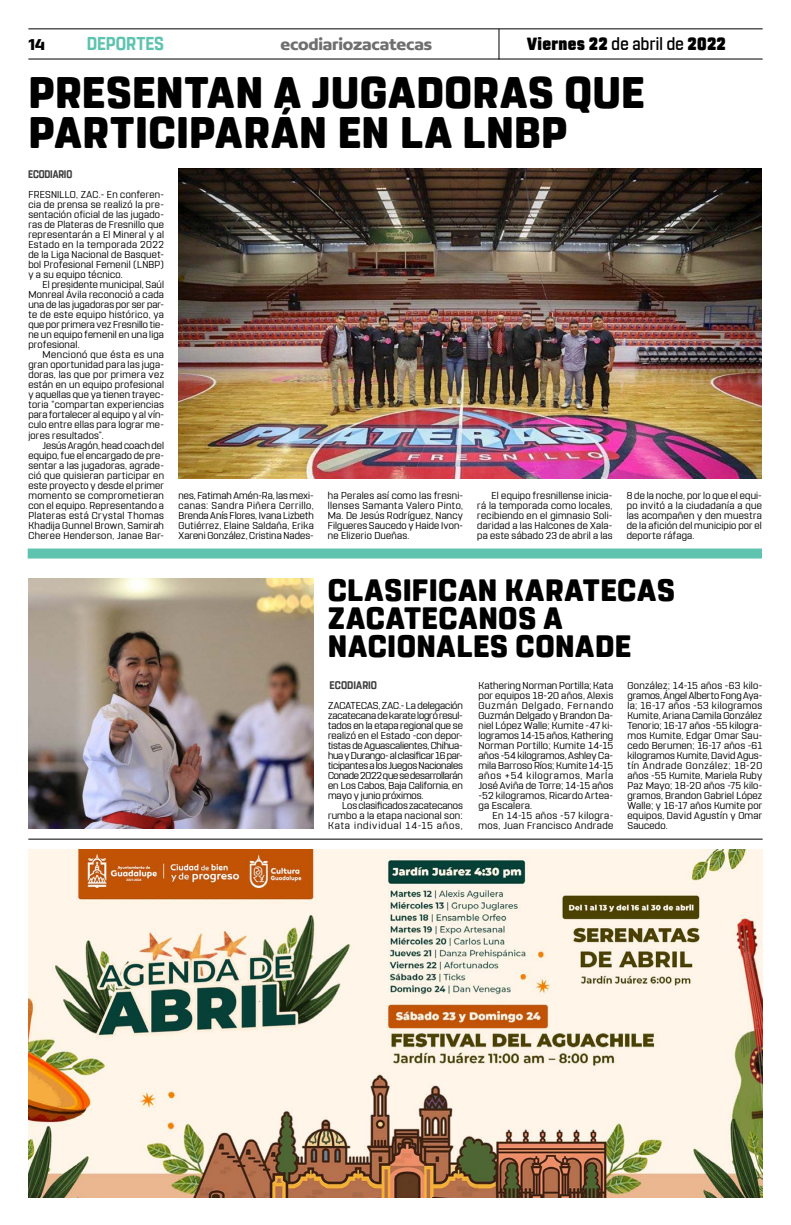
<style>
.page{position:relative;width:791px;height:1225px;background:#fff}
.page>*{position:absolute;margin:0;border:0;box-sizing:border-box;transform-origin:0 0}
.t1{font:800 44px/40px "Rohn Rounded";letter-spacing:.01em;color:#000}
.t2{font:800 30.8px/28px "Rohn Rounded";letter-spacing:.02em;color:#000}
.t3{font:700 18.6px "Rohn Rounded";color:#5ec4af;scale:.91 1}
.t4{font:900 17.6px "Rohn Rounded";letter-spacing:.015em;color:#000;scale:.91 1}
.t5{font:700 16.9px "Concord";letter-spacing:-.01em;color:#706f6f}
.t6{font:700 16.9px "Concord";color:#000}
.t7{font:700 11px "Rohn Rounded";letter-spacing:-.005em;color:#3d3d3d;scale:.87 1}
.t8{font:700 11px "Rohn Rounded";letter-spacing:-.005em;color:#3d3d3d;scale:.91 1}
.t9{font:10px/10px "Rohn Rounded";letter-spacing:.025em;color:#000;text-align:justify}
.s1{font-weight:500}
</style>
<div class="page">
<hr style="left:28px;top:28px;width:735px;height:1px;background:#000">
<hr style="left:28px;top:59px;width:735px;height:1px;background:#000">
<hr style="left:498px;top:29px;width:1px;height:31px;background:#000">
<div style="left:28px;top:548px;width:734px;height:10px;background:#5ec4af"></div>
<img style="left:28px;top:849px;width:735px;height:348px">
<hr style="left:28px;top:838px;width:735px;height:1px;background:#000">
<img style="left:178px;top:168px;width:584px;height:310px">
<img style="left:28px;top:578px;width:286px;height:251px">
<h3 class="t6" style="left:28px;top:34px;width:18px">14</h3>
<h3 class="t3" style="left:87px;top:32px;width:86px">DEPORTES</h3>
<h3 class="t5" style="left:280px;top:34px;width:153px">ecodiariozacatecas</h3>
<h3 class="t4" style="left:527px;top:33px;width:220px">Viernes 22 <span class="s1">de abril de</span> 2022</h3>
<h1 class="t1" style="left:28px;top:73px;width:618px">PRESENTAN A JUGADORAS QUE<br>PARTICIPARÁN EN LA LNBP</h1>
<p class="t7" style="left:28px;top:168px;width:52px">ECODIARIO</p>
<p class="t9" style="left:28px;top:190px;width:137px">FRESNILLO, ZAC.- En conferen&shy;cia de prensa se realizó la pre&shy;sentación oficial de las jugado&shy;ras de Plateras de Fresnillo que representarán a El Mineral y al Estado en la temporada 2022 de la Liga Nacional de Basquet&shy;bol Profesional Femenil (LNBP) y a su equipo técnico.</p>
<p class="t9" style="left:28px;top:280px;width:137px;text-indent:14px">El presidente municipal, Saúl Monreal Ávila reconoció a cada una de las jugadoras por ser par&shy;te de este equipo histórico, ya que por primera vez Fresnillo tie&shy;ne un equipo femenil en una liga profesional.</p>
<p class="t9" style="left:28px;top:350px;width:137px;text-indent:14px">Mencionó que ésta es una gran oportunidad para las juga&shy;doras, las que por primera vez están en un equipo profesional y aquellas que ya tienen trayec&shy;toria “compartan experiencias para fortalecer al equipo y al vín&shy;culo entre ellas para lograr me&shy;jores resultados”.</p>
<p class="t9" style="left:28px;top:440px;width:137px;text-indent:14px">Jesús Aragón, head coach del equipo, fue el encargado de pre&shy;sentar a las jugadoras, agrade&shy;ció que quisieran participar en este proyecto y desde el primer momento se comprometieran con el equipo. Representando a Plateras está Crystal Thomas Khadija Gunnel Brown, Samirah Cheree Henderson, Janae Bar-</p>
<p class="t9" style="left:179px;top:490px;width:137px">nes, Fatimah Amén-Ra, las mexi&shy;canas: Sandra Piñera Cerrillo, Brenda Anís Flores, Ivana Lizbeth Gutiérrez, Elaine Saldaña, Erika Xareni González, Cristina Nades-</p>
<p class="t9" style="left:328px;top:490px;width:137px">ha Perales así como las fresni&shy;llenses Samanta Valero Pinto, Ma. De Jesús Rodríguez, Nancy Filgueres Saucedo y Haide Ivon&shy;ne Elizerio Dueñas.</p>
<p class="t9" style="left:477px;top:490px;width:137px;text-indent:14px">El equipo fresnillense inicia&shy;rá la temporada como locales, recibiendo en el gimnasio Soli&shy;daridad a las Halcones de Xala&shy;pa este sábado 23 de abril a las</p>
<p class="t9" style="left:627px;top:490px;width:137px">8 de la noche, por lo que el equi&shy;po invitó a la ciudadanía a que las acompañen y den muestra de la afición del municipio por el deporte ráfaga.</p>
<h2 class="t2" style="left:328px;top:576px;width:349px">CLASIFICAN KARATECAS<br>ZACATECANOS A<br>NACIONALES CONADE</h2>
<p class="t9" style="left:478px;top:680px;width:136px">Kathering Norman Portilla; Kata por equipos 18-20 años, Alexis Guzmán Delgado, Fernando Guzmán Delgado y Brandon Da&shy;niel López Walle; Kumite -47 ki&shy;logramos 14-15 años, Kathering Norman Portillo; Kumite 14-15 años -54 kilogramos, Ashley Ca&shy;mila Barroso Ríos; Kumite 14-15 años +54 kilogramos, MarÍa José Aviña de Torre; 14-15 años -52 kilogramos, Ricardo Artea&shy;ga Escalera.</p>
<p class="t9" style="left:478px;top:810px;width:136px;text-align:right">En 14-15 años -57 kilogra&shy;mos, Juan Francisco Andrade</p>
<p class="t9" style="left:627px;top:680px;width:136px">González; 14-15 años -63 kilo&shy;gramos, Ángel Alberto Fong Aya&shy;la; 16-17 años -53 kilogramos Kumite, Ariana Camila González Tenorio; 16-17 años -55 kilogra&shy;mos Kumite, Edgar Omar Sau&shy;cedo Berumen; 16-17 años -61 kilogramos Kumite, David Agus&shy;tín Andrade González; 18-20 años -55 Kumite, Mariela Ruby Paz Mayo; 18-20 años -75 kilo&shy;gramos, Brandon Gabriel López Walle; y 16-17 años Kumite por equipos, David Agustín y Omar Saucedo.</p>
<p class="t8" style="left:330px;top:678px;width:54px">ECODIARIO</p>
<p class="t9" style="left:328px;top:700px;width:136px">ZACATECAS, ZAC.- La delegación zacatecana de karate logró resul&shy;tados en la etapa regional que se realizó en el Estado -con depor&shy;tistas de Aguascalientes, Chihua&shy;hua y Durango- al clasificar 16 par&shy;ticipantes a los Juegos Nacionales Conade 2022 que se desarrollarán en Los Cabos, Baja California, en mayo y junio próximos.</p>
<p class="t9" style="left:328px;top:800px;width:136px;text-indent:14px">Los clasificados zacatecanos rumbo a la etapa nacional son:<br>Kata individual 14-15 años,</p>
</div>
